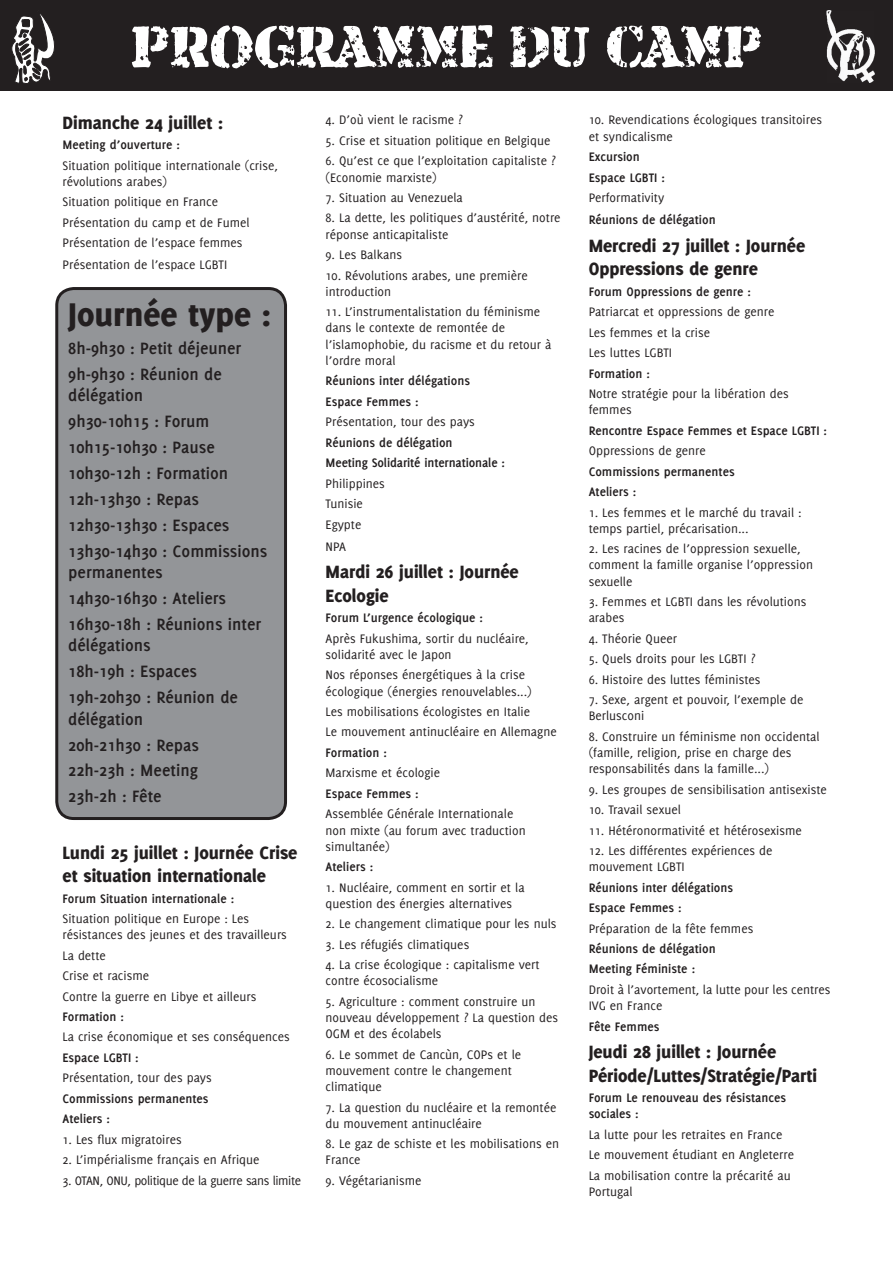
<style>
.page{position:relative;width:893px;height:1263px;background:#fff}
.page>*{position:absolute;margin:0;border:0;box-sizing:border-box;transform-origin:0 0}
.t1{font:60px "Armalite Rifle";color:#fff}
.t2{font:800 36px "Delicious";color:#231f20}
.t3{font:800 19.5px/23.4px "Delicious";color:#231f20}
.t4{font:700 18px/21.6px "Delicious";color:#231f20}
.t5{font:13.5px/16.2px "Delicious";color:#231f20}
.t6{font:700 13.5px/16.2px "Delicious";color:#231f20}
.t7{font:13.5px "Delicious";letter-spacing:-.03em;color:#231f20}
</style>
<div class="page">
<div style="left:0;top:0;width:893px;height:91px;background:#231f20"></div>
<div style="left:57px;top:289px;width:229px;height:529px;background:#939598;border-radius:17px"></div>
<div style="left:55px;top:287px;width:232px;height:533px;border:3px solid #231f20;border-radius:17px"></div>
<img style="left:828px;top:12px;width:45px;height:70px">
<div style="left:825px;top:9px;width:51px;height:76px;border:2px solid #231f20"></div>
<svg style="left:12px;top:14px;width:43px;height:70px"></svg>
<p class="t1" style="left:131px;top:24px;width:633px">PROGRAMME DU CAMP</p>
<p class="t3" style="left:63px;top:110px;width:162px">Dimanche 24 juillet :</p>
<p class="t6" style="left:63px;top:136px;width:119px">Meeting d’ouverture :</p>
<p class="t5" style="left:63px;top:157px;width:217px">Situation politique internationale (crise, révolutions arabes)</p>
<p class="t5" style="left:63px;top:194px;width:157px">Situation politique en France</p>
<p class="t5" style="left:63px;top:214px;width:189px">Présentation du camp et de Fumel</p>
<p class="t5" style="left:63px;top:234px;width:182px">Présentation de l’espace femmes</p>
<p class="t5" style="left:63px;top:257px;width:166px">Présentation de l’espace LGBTI</p>
<p class="t2" style="left:68px;top:293px;width:204px">Journée type :</p>
<p class="t4" style="left:68px;top:337px;width:175px">8h-9h30 : Petit déjeuner</p>
<p class="t4" style="left:68px;top:363px;width:155px">9h-9h30 : Réunion de délégation</p>
<p class="t4" style="left:68px;top:410px;width:143px">9h30-10h15 : Forum</p>
<p class="t4" style="left:68px;top:436px;width:148px">10h15-10h30 : Pause</p>
<p class="t4" style="left:68px;top:462px;width:162px">10h30-12h : Formation</p>
<p class="t4" style="left:68px;top:488px;width:132px">12h-13h30 : Repas</p>
<p class="t4" style="left:68px;top:514px;width:163px">12h30-13h30 : Espaces</p>
<p class="t4" style="left:68px;top:540px;width:201px">13h30-14h30 : Commissions permanentes</p>
<p class="t4" style="left:68px;top:587px;width:159px">14h30-16h30 : Ateliers</p>
<p class="t4" style="left:68px;top:613px;width:194px">16h30-18h : Réunions inter délégations</p>
<p class="t4" style="left:68px;top:660px;width:130px">18h-19h : Espaces</p>
<p class="t4" style="left:68px;top:686px;width:171px">19h-20h30 : Réunion de délégation</p>
<p class="t4" style="left:68px;top:734px;width:132px">20h-21h30 : Repas</p>
<p class="t4" style="left:68px;top:759px;width:131px">22h-23h : Meeting</p>
<p class="t4" style="left:68px;top:785px;width:95px">23h-2h : Fête</p>
<p class="t3" style="left:63px;top:840px;width:236px">Lundi 25 juillet : Journée Crise et situation internationale</p>
<p class="t6" style="left:63px;top:890px;width:173px">Forum Situation internationale :</p>
<p class="t5" style="left:63px;top:910px;width:226px">Situation politique en Europe : Les résistances des jeunes et des travailleurs</p>
<p class="t5" style="left:63px;top:947px;width:45px">La dette</p>
<p class="t5" style="left:63px;top:967px;width:88px">Crise et racisme</p>
<p class="t5" style="left:63px;top:988px;width:195px">Contre la guerre en Libye et ailleurs</p>
<p class="t6" style="left:63px;top:1008px;width:63px">Formation :</p>
<p class="t5" style="left:63px;top:1029px;width:229px">La crise économique et ses conséquences</p>
<p class="t6" style="left:63px;top:1049px;width:78px">Espace LGBTI :</p>
<p class="t5" style="left:63px;top:1070px;width:151px">Présentation, tour des pays</p>
<p class="t6" style="left:63px;top:1090px;width:148px">Commissions permanentes</p>
<p class="t6" style="left:63px;top:1111px;width:49px">Ateliers :</p>
<p class="t5" style="left:63px;top:1131px;width:121px">1. Les flux migratoires</p>
<p class="t5" style="left:63px;top:1151px;width:199px">2. L’impérialisme français en Afrique</p>
<p class="t7" style="left:63px;top:1173px;width:240px">3. OTAN, ONU, politique de la guerre sans limite</p>
<p class="t5" style="left:326px;top:112px;width:139px">4. D’où vient le racisme ?</p>
<p class="t5" style="left:326px;top:132px;width:226px">5. Crise et situation politique en Belgique</p>
<p class="t5" style="left:326px;top:153px;width:232px">6. Qu’est ce que l’exploitation capitaliste ? (Economie marxiste)</p>
<p class="t5" style="left:326px;top:189px;width:139px">7. Situation au Venezuela</p>
<p class="t5" style="left:326px;top:210px;width:237px">8. La dette, les politiques d’austérité, notre réponse anticapitaliste</p>
<p class="t5" style="left:326px;top:246px;width:78px">9. Les Balkans</p>
<p class="t5" style="left:326px;top:267px;width:204px">10. Révolutions arabes, une première introduction</p>
<p class="t5" style="left:326px;top:304px;width:227px">11. L’instrumentalistation du féminisme dans le contexte de remontée de l’islamophobie, du racisme et du retour à l’ordre moral</p>
<p class="t6" style="left:326px;top:373px;width:146px">Réunions inter délégations</p>
<p class="t6" style="left:326px;top:393px;width:95px">Espace Femmes :</p>
<p class="t5" style="left:326px;top:413px;width:151px">Présentation, tour des pays</p>
<p class="t6" style="left:326px;top:434px;width:129px">Réunions de délégation</p>
<p class="t6" style="left:326px;top:454px;width:181px">Meeting Solidarité internationale :</p>
<p class="t5" style="left:326px;top:475px;width:61px">Philippines</p>
<p class="t5" style="left:326px;top:495px;width:39px">Tunisie</p>
<p class="t5" style="left:326px;top:516px;width:37px">Egypte</p>
<p class="t5" style="left:326px;top:538px;width:22px">NPA</p>
<p class="t3" style="left:326px;top:560px;width:195px">Mardi 26 juillet : Journée<br>Ecologie</p>
<p class="t6" style="left:326px;top:610px;width:159px">Forum L’urgence écologique :</p>
<p class="t5" style="left:326px;top:630px;width:205px">Après Fukushima, sortir du nucléaire, solidarité avec le Japon</p>
<p class="t5" style="left:326px;top:667px;width:208px">Nos réponses énergétiques à la crise écologique (énergies renouvelables...)</p>
<p class="t5" style="left:326px;top:703px;width:206px">Les mobilisations écologistes en Italie</p>
<p class="t5" style="left:326px;top:724px;width:233px">Le mouvement antinucléaire en Allemagne</p>
<p class="t6" style="left:326px;top:744px;width:63px">Formation :</p>
<p class="t5" style="left:326px;top:765px;width:116px">Marxisme et écologie</p>
<p class="t6" style="left:326px;top:785px;width:95px">Espace Femmes :</p>
<p class="t5" style="left:326px;top:806px;width:202px">Assemblée Générale Internationale non mixte (au forum avec traduction simultanée)</p>
<p class="t6" style="left:326px;top:858px;width:49px">Ateliers :</p>
<p class="t5" style="left:326px;top:879px;width:201px">1. Nucléaire, comment en sortir et la question des énergies alternatives</p>
<p class="t5" style="left:326px;top:915px;width:232px">2. Le changement climatique pour les nuls</p>
<p class="t5" style="left:326px;top:936px;width:145px">3. Les réfugiés climatiques</p>
<p class="t5" style="left:326px;top:956px;width:216px">4. La crise écologique : capitalisme vert contre écosocialisme</p>
<p class="t5" style="left:326px;top:993px;width:234px">5. Agriculture : comment construire un nouveau développement ? La question des<br>OGM et des écolabels</p>
<p class="t5" style="left:326px;top:1046px;width:197px">6. Le sommet de Cancùn, COPs et le mouvement contre le changement climatique</p>
<p class="t5" style="left:326px;top:1099px;width:232px">7. La question du nucléaire et la remontée du mouvement antinucléaire</p>
<p class="t5" style="left:326px;top:1135px;width:235px">8. Le gaz de schiste et les mobilisations en<br>France</p>
<p class="t5" style="left:326px;top:1172px;width:97px">9. Végétarianisme</p>
<p class="t5" style="left:589px;top:112px;width:235px">10. Revendications écologiques transitoires et syndicalisme</p>
<p class="t6" style="left:589px;top:148px;width:53px">Excursion</p>
<p class="t6" style="left:589px;top:169px;width:78px">Espace LGBTI :</p>
<p class="t5" style="left:589px;top:189px;width:77px">Performativity</p>
<p class="t6" style="left:589px;top:212px;width:129px">Réunions de délégation</p>
<p class="t3" style="left:589px;top:234px;width:218px">Mercredi 27 juillet : Journée<br>Oppressions de genre</p>
<p class="t6" style="left:589px;top:283px;width:164px">Forum Oppressions de genre :</p>
<p class="t5" style="left:589px;top:304px;width:187px">Patriarcat et oppressions de genre</p>
<p class="t5" style="left:589px;top:324px;width:123px">Les femmes et la crise</p>
<p class="t5" style="left:589px;top:344px;width:85px">Les luttes LGBTI</p>
<p class="t6" style="left:589px;top:365px;width:63px">Formation :</p>
<p class="t5" style="left:589px;top:385px;width:202px">Notre stratégie pour la libération des femmes</p>
<p class="t6" style="left:589px;top:422px;width:240px">Rencontre Espace Femmes et Espace LGBTI :</p>
<p class="t5" style="left:589px;top:442px;width:119px">Oppressions de genre</p>
<p class="t6" style="left:589px;top:463px;width:148px">Commissions permanentes</p>
<p class="t6" style="left:589px;top:483px;width:49px">Ateliers :</p>
<p class="t5" style="left:589px;top:504px;width:215px">1. Les femmes et le marché du travail : temps partiel, précarisation...</p>
<p class="t5" style="left:589px;top:540px;width:226px">2. Les racines de l’oppression sexuelle, comment la famille organise l’oppression sexuelle</p>
<p class="t5" style="left:589px;top:593px;width:219px">3. Femmes et LGBTI dans les révolutions arabes</p>
<p class="t5" style="left:589px;top:630px;width:90px">4. Théorie Queer</p>
<p class="t5" style="left:589px;top:650px;width:168px">5. Quels droits pour les LGBTI ?</p>
<p class="t5" style="left:589px;top:671px;width:173px">6. Histoire des luttes féministes</p>
<p class="t5" style="left:589px;top:691px;width:216px">7. Sexe, argent et pouvoir, l’exemple de<br>Berlusconi</p>
<p class="t5" style="left:589px;top:728px;width:232px">8. Construire un féminisme non occidental (famille, religion, prise en charge des responsabilités dans la famille...)</p>
<p class="t5" style="left:589px;top:781px;width:240px">9. Les groupes de sensibilisation antisexiste</p>
<p class="t5" style="left:589px;top:801px;width:94px">10. Travail sexuel</p>
<p class="t5" style="left:589px;top:822px;width:215px">11. Hétéronormativité et hétérosexisme</p>
<p class="t5" style="left:589px;top:842px;width:185px">12. Les différentes expériences de mouvement LGBTI</p>
<p class="t6" style="left:589px;top:879px;width:146px">Réunions inter délégations</p>
<p class="t6" style="left:589px;top:899px;width:95px">Espace Femmes :</p>
<p class="t5" style="left:589px;top:920px;width:166px">Préparation de la fête femmes</p>
<p class="t6" style="left:589px;top:940px;width:129px">Réunions de délégation</p>
<p class="t6" style="left:589px;top:961px;width:108px">Meeting Féministe :</p>
<p class="t5" style="left:589px;top:981px;width:243px">Droit à l’avortement, la lutte pour les centres<br>IVG en France</p>
<p class="t6" style="left:589px;top:1018px;width:72px">Fête Femmes</p>
<p class="t3" style="left:589px;top:1040px;width:230px">Jeudi 28 juillet : Journée<br>Période/Luttes/Stratégie/Parti</p>
<p class="t6" style="left:589px;top:1089px;width:199px">Forum Le renouveau des résistances sociales :</p>
<p class="t5" style="left:589px;top:1126px;width:195px">La lutte pour les retraites en France</p>
<p class="t5" style="left:589px;top:1146px;width:207px">Le mouvement étudiant en Angleterre</p>
<p class="t5" style="left:589px;top:1167px;width:204px">La mobilisation contre la précarité au<br>Portugal</p>
</div>
